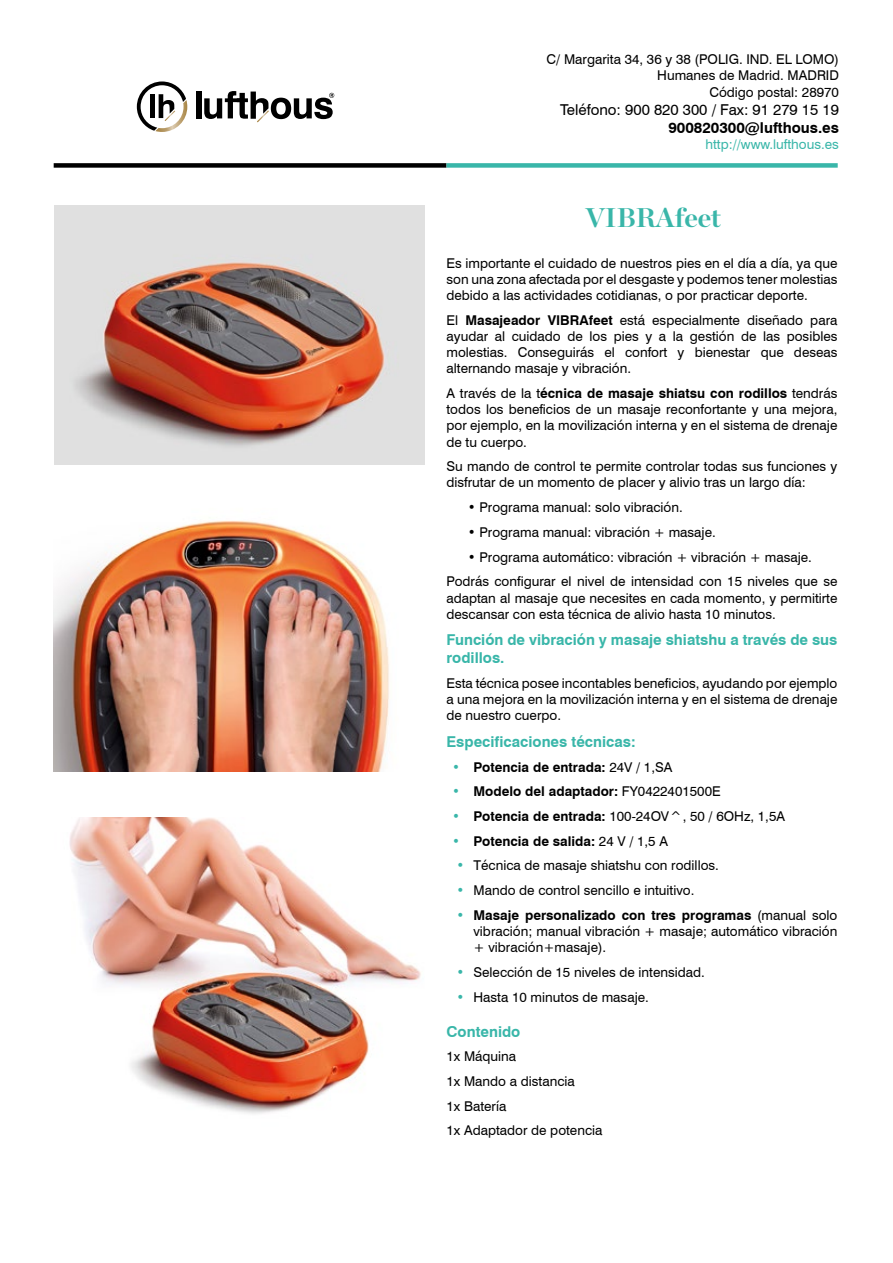
<style>
.page{position:relative;width:893px;height:1263px;background:#fff}
.page>*{position:absolute;margin:0;border:0;box-sizing:border-box;transform-origin:0 0}
.t1{font:700 27px "Chronicle Display";color:#39b6a9}
.t2{font:700 15px/18px "Swiss 721 BT";color:#39b6a9}
.t3{font:15px "Swiss 721 BT";color:#000}
.t4{font:700 15px "Swiss 721 BT";color:#000}
.t5{font:13.5px/16.2px "Swiss 721 BT";color:#000;text-align:justify}
.t6{font:700 13.5px "Swiss 721 BT";color:#000}
.t7{font:13.5px "Swiss 721 BT";color:#39b6a9}
.s1{font-weight:700}
.s2{font-weight:400;color:#39b6a9}
.s3{font-weight:400}
.s4{color:#39b6a9}
</style>
<div class="page">
<div style="left:54px;top:163px;width:392px;height:5px;background:#000"></div>
<div style="left:446px;top:163px;width:392px;height:5px;background:#39b6a9"></div>
<img style="left:54px;top:205px;width:370px;height:260px">
<img style="left:54px;top:520px;width:336px;height:251px">
<img style="left:69px;top:817px;width:352px;height:297px">
<div style="left:196px;top:91px;width:5px;height:27px;background:#000"></div>
<svg style="left:204px;top:91px;width:130px;height:31px"></svg>
<svg style="left:137px;top:81px;width:50px;height:51px"></svg>
<p class="t5" style="left:547px;top:51px;width:294px;text-align:right">C/ Margarita 34, 36 y 38 (POLIG. IND. EL LOMO)<br>Humanes de Madrid. MADRID<br>Código postal: 28970</p>
<p class="t3" style="left:560px;top:100px;width:280px">Teléfono: 900 820 300 / Fax: 91 279 15 19</p>
<p class="t4" style="left:668px;top:118px;width:172px">900820300@lufthous.es</p>
<p class="t7" style="left:705px;top:136px;width:135px">http://www.lufthous.es</p>
<h1 class="t1" style="left:586px;top:196px;width:137px">VIBRAfeet</h1>
<p class="t5" style="left:446px;top:254px;width:392px">Es importante el cuidado de nuestros pies en el día a día, ya que son una zona afectada por el desgaste y podemos tener molestias debido a las actividades cotidianas, o por practicar deporte.</p>
<p class="t5" style="left:446px;top:312px;width:392px">El <span class="s1">Masajeador VIBRAfeet</span> está especialmente diseñado para ayudar al cuidado de los pies y a la gestión de las posibles molestias. Conseguirás el confort y bienestar que deseas alternando masaje y vibración.</p>
<p class="t5" style="left:446px;top:385px;width:392px">A través de la t<span class="s1">écnica de masaje shiatsu con rodillos</span> tendrás todos los beneficios de un masaje reconfortante y una mejora, por ejemplo, en la movilización interna y en el sistema de drenaje de tu cuerpo.</p>
<p class="t5" style="left:446px;top:458px;width:392px">Su mando de control te permite controlar todas sus funciones y disfrutar de un momento de placer y alivio tras un largo día:</p>
<p class="t5" style="left:468px;top:499px;width:217px">• Programa manual: solo vibración.</p>
<p class="t5" style="left:468px;top:524px;width:250px">• Programa manual: vibración + masaje.</p>
<p class="t5" style="left:446px;top:544px;width:392px;line-height:24.8px;text-align:center">• Programa automático: vibración + vibración + masaje.<br>Podrás configurar el nivel de intensidad con 15 niveles que se</p>
<p class="t5" style="left:446px;top:589px;width:392px">adaptan al masaje que necesites en cada momento, y permitirte descansar con esta técnica de alivio hasta 10 minutos.</p>
<p class="t2" style="left:446px;top:631px;width:392px">Función de vibración y masaje shiatshu a través de sus rodillos.</p>
<p class="t5" style="left:446px;top:675px;width:392px">Esta técnica posee incontables beneficios, ayudando por ejemplo a una mejora en la movilización interna y en el sistema de drenaje de nuestro cuerpo.</p>
<p class="t2" style="left:446px;top:732px;width:191px">Especificaciones técnicas:</p>
<p class="t6" style="left:452px;top:758px;width:222px"><span class="s2">•</span> Potencia de entrada: <span class="s3">24V / 1,SA</span></p>
<p class="t6" style="left:452px;top:783px;width:270px"><span class="s2">•</span> Modelo del adaptador: <span class="s3">FY0422401500E</span></p>
<p class="t5" style="left:452px;top:808px;width:334px"><span class="s4">•</span> <span class="s1">Potencia de entrada:</span> 100-24OV^, 50 / 6OHz, 1,5A</p>
<p class="t6" style="left:452px;top:833px;width:217px"><span class="s2">•</span> Potencia de salida: <span class="s3">24 V / 1,5 A</span></p>
<p class="t5" style="left:456px;top:857px;width:264px"><span class="s4">•</span> Técnica de masaje shiatshu con rodillos.</p>
<p class="t5" style="left:456px;top:882px;width:239px"><span class="s4">•</span> Mando de control sencillo e intuitivo.</p>
<p class="t5" style="left:473px;top:907px;width:365px;text-indent:-17px"><span class="s4">•</span> <span class="s1">Masaje personalizado con tres programas</span> (manual solo vibración; manual vibración + masaje; automático vibración + vibración+masaje).</p>
<p class="t5" style="left:456px;top:964px;width:250px"><span class="s4">•</span> Selección de 15 niveles de intensidad.</p>
<p class="t5" style="left:456px;top:988px;width:194px"><span class="s4">•</span> Hasta 10 minutos de masaje.</p>
<p class="t2" style="left:446px;top:1022px;width:75px">Contenido</p>
<p class="t5" style="left:446px;top:1044px;width:157px;line-height:24.8px;text-align:left">1x Máquina<br>1x Mando a distancia<br>1x Batería<br>1x Adaptador de potencia</p>
</div>
